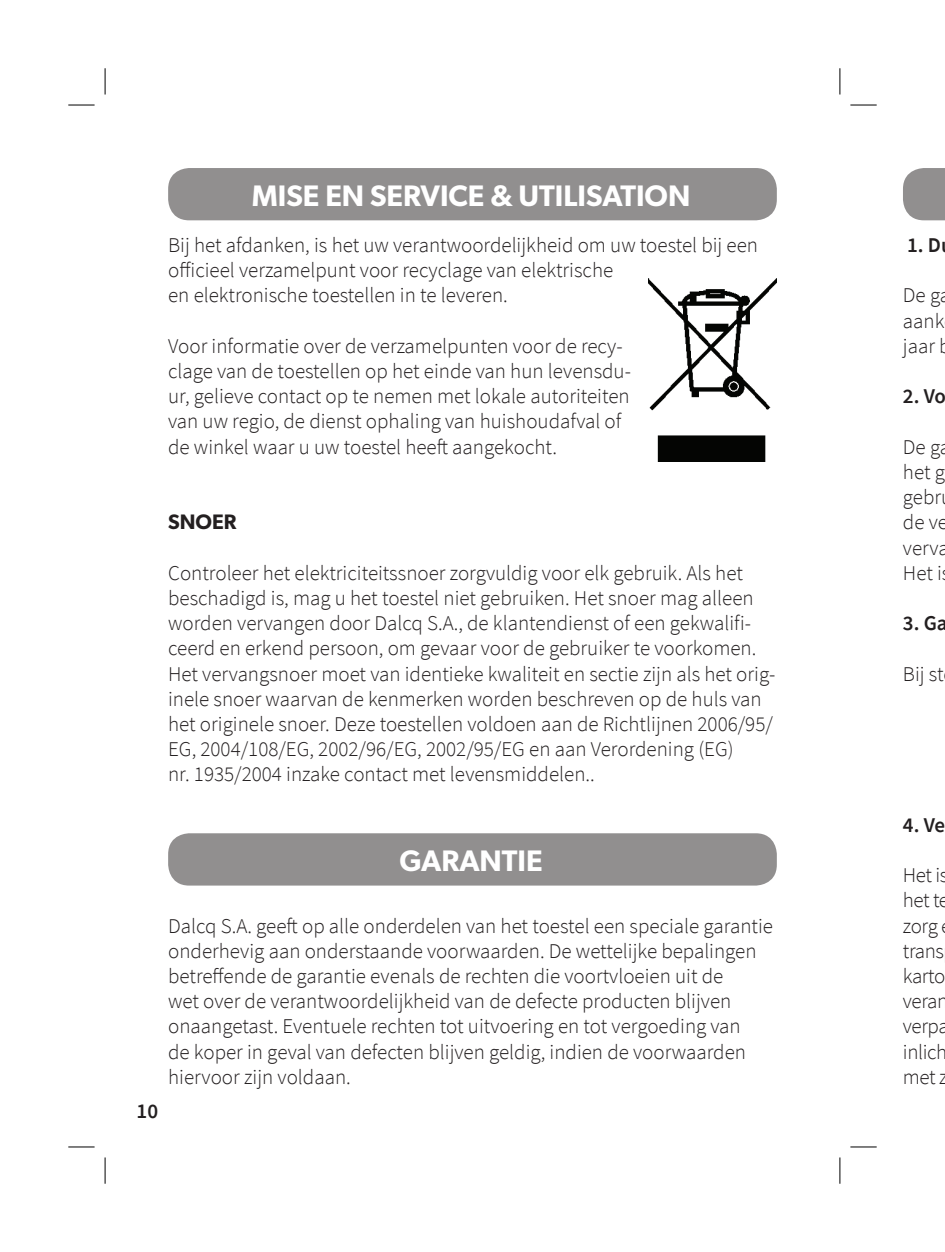
<style>
.page{position:relative;width:945px;height:1252px;background:#fff}
.page>*{position:absolute;margin:0;border:0;box-sizing:border-box;transform-origin:0 0}
.t1{font:600 29.75px "Gibson";color:#fff}
.t2{font:300 21px/25.2px "Source Sans Pro";color:#231f20}
.t3{font:300 21px/25.2px "Source Sans Pro";letter-spacing:-.02em;color:#231f20}
.t4{font:600 21px "Source Sans Pro";letter-spacing:-.01em;color:#231f20}
.t5{font:600 21px "Gibson";color:#231f20}
</style>
<div class="page">
<svg style="left:903px;top:168px;width:41px;height:52px;background:#999898"></svg>
<div style="left:168px;top:833px;width:608px;height:52px;background:#918f8f;border-radius:21px"></div>
<div style="left:168px;top:168px;width:608px;height:52px;background:#918f8f;border-radius:21px"></div>
<img style="left:648px;top:279px;width:128px;height:182px">
<svg style="left:68px;top:105px;width:26px;height:1px"></svg>
<svg style="left:850px;top:105px;width:26px;height:1px"></svg>
<svg style="left:68px;top:1146px;width:26px;height:1px"></svg>
<svg style="left:850px;top:1146px;width:26px;height:1px"></svg>
<svg style="left:105px;top:68px;width:1px;height:27px"></svg>
<svg style="left:105px;top:1157px;width:1px;height:26px"></svg>
<svg style="left:839px;top:68px;width:1px;height:27px"></svg>
<svg style="left:839px;top:1157px;width:1px;height:26px"></svg>
<h1 class="t1" style="left:252px;top:178px;width:440px">MISE EN SERVICE &amp; UTILISATION</h1>
<p class="t2" style="left:168px;top:232px;width:591px">Bij het afdanken, is het uw verantwoordelijkheid om uw toestel bij een officieel verzamelpunt voor recyclage van elektrische<br>en elektronische toestellen in te leveren.</p>
<p class="t2" style="left:168px;top:333px;width:464px">Voor informatie over de verzamelpunten voor de recy&shy;clage van de toestellen op het einde van hun levensdu&shy;ur, gelieve contact op te nemen met lokale autoriteiten van uw regio, de dienst ophaling van huishoudafval of de winkel waar u uw toestel heeft aangekocht.</p>
<p class="t5" style="left:168px;top:509px;width:70px">SNOER</p>
<p class="t2" style="left:168px;top:560px;width:608px">Controleer het elektriciteitssnoer zorgvuldig voor elk gebruik. Als het beschadigd is, mag u het toestel niet gebruiken. Het snoer mag alleen worden vervangen door Dalcq S.A., de klantendienst of een gekwalifi&shy;ceerd en erkend persoon, om gevaar voor de gebruiker te voorkomen.<br>Het vervangsnoer moet van identieke kwaliteit en sectie zijn als het orig&shy;inele snoer waarvan de kenmerken worden beschreven op de huls van het originele snoer. Deze toestellen voldoen aan de Richtlijnen 2006/95/ EG, 2004/108/EG, 2002/96/EG, 2002/95/EG en aan Verordening (EG)<br>nr. 1935/2004 inzake contact met levensmiddelen..</p>
<h1 class="t1" style="left:399px;top:843px;width:145px">GARANTIE</h1>
<p class="t4" style="left:136px;top:1097px;width:23px">10</p>
<p class="t2" style="left:168px;top:913px;width:606px">Dalcq S.A. geeft op alle onderdelen van het toestel een speciale garantie onderhevig aan onderstaande voorwaarden. De wettelijke bepalingen betreffende de garantie evenals de rechten die voortvloeien uit de<br>wet over de verantwoordelijkheid van de defecte producten blijven onaangetast. Eventuele rechten tot uitvoering en tot vergoeding van<br>de koper in geval van defecten blijven geldig, indien de voorwaarden hiervoor zijn voldaan.</p>
<p class="t4" style="left:906px;top:231px;width:35px">1. D</p>
<p class="t2" style="left:902px;top:283px;width:49px">De ga aank jaar</p>
<p class="t4" style="left:902px;top:382px;width:45px">2. Vo</p>
<p class="t2" style="left:902px;top:434px;width:49px">De ga het g gebr de ve verva<br>Het i</p>
<p class="t4" style="left:902px;top:609px;width:46px">3. Ga</p>
<p class="t2" style="left:902px;top:661px;width:42px">Bij st</p>
<p class="t4" style="left:902px;top:811px;width:44px">4. Ve</p>
<p class="t3" style="left:902px;top:862px;width:48px">Het is het te zorg trans karto veran verpa inlich met z</p>
</div>
